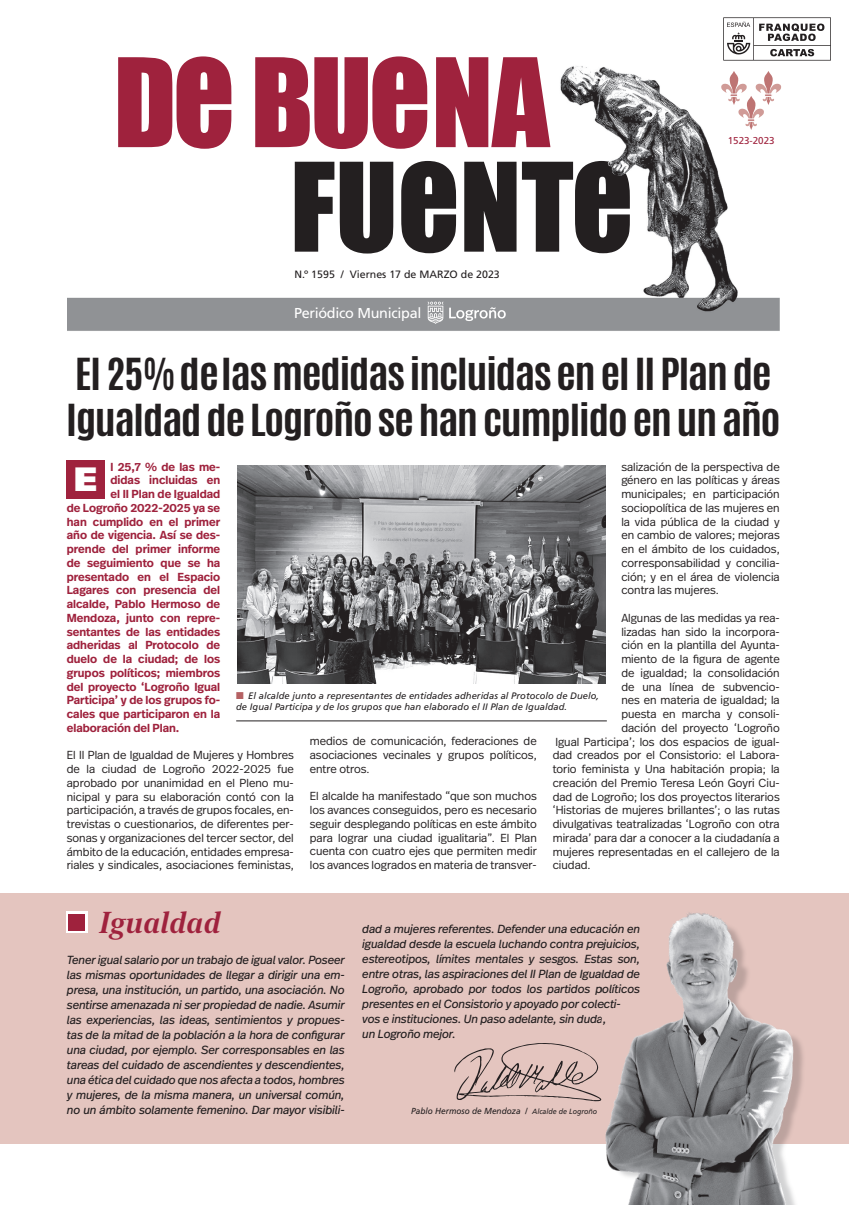
<style>
.page{position:relative;width:849px;height:1205px;background:#fff}
.page>*{position:absolute;margin:0;border:0;box-sizing:border-box;transform-origin:0 0}
.t1{font:700 36.88px/46.2px "Antonio";letter-spacing:-.04em;color:#231f20;scale:1.16 1}
.t2{font:900 33.75px "Frutiger LT Std";color:#fff}
.t3{font:italic 600 30px "New York Large";letter-spacing:.01em;color:#9f223d}
.t4{font:14.38px "Frutiger LT Std";letter-spacing:-.02em;color:#fff}
.t5{font:italic 11.75px/15px "Real Head Pro";letter-spacing:-.005em;color:#231f20;text-align:justify}
.t6{font:300 11.62px/13.8px "Real Head Pro";color:#231f20;text-align:justify}
.t7{font:600 11.62px "Real Head Pro";color:#9f223d}
.t8{font:10.62px "Frutiger LT Std";color:#231f20}
.t9{font:10px "Frutiger LT Std";color:#9f223d}
.t10{font:italic 9.38px/11.9px "Frutiger LT Std";letter-spacing:.005em;color:#231f20}
.t11{font:italic 8.75px "Frutiger LT Std";color:#231f20;scale:.95 1}
.s1{color:#b56163}
.s2{font-size:7.5px}
</style>
<div class="page">
<div style="left:0;top:893px;width:848px;height:251px;background:#e4c5bf"></div>
<img style="left:67px;top:66px;width:671px;height:265px">
<svg style="left:723px;top:17px;width:107px;height:44px"></svg>
<svg style="left:255px;top:56px;width:295px;height:93px"></svg>
<svg style="left:454px;top:1043px;width:126px;height:57px"></svg>
<img style="left:580px;top:912px;width:223px;height:293px">
<svg style="left:66px;top:912px;width:21px;height:21px"></svg>
<div style="left:69px;top:914px;width:16px;height:17px;background:#9f223d"></div>
<svg style="left:427px;top:302px;width:16px;height:22px"></svg>
<svg style="left:449px;top:307px;width:56px;height:14px"></svg>
<svg style="left:779px;top:297px;width:1px;height:34px"></svg>
<div style="left:67px;top:460px;width:38px;height:38px;background:#9f223d"></div>
<svg style="left:118px;top:56px;width:113px;height:93px"></svg>
<div style="left:120px;top:71px;width:20px;height:64px;background:#9f223d"></div>
<svg style="left:720px;top:71px;width:61px;height:59px"></svg>
<img style="left:237px;top:466px;width:368px;height:217px">
<hr style="left:236px;top:721px;width:370px;height:1px;background:#231f20">
<p class="t8" style="left:294px;top:268px;width:207px">N.º 1595 / Viernes 17 de MARZO de 2023</p>
<p class="t4" style="left:294px;top:304px;width:129px">Periódico Municipal</p>
<p class="t9" style="left:727px;top:135px;width:48px">1523-2023</p>
<h1 class="t1" style="left:66px;top:352px;width:617px">El 25 % de las medidas incluidas en el II Plan de<br>Igualdad de Logroño se han cumplido en un año</h1>
<p class="t6" style="left:621px;top:459px;width:160px">salización de la perspectiva de género en las políticas y áreas municipales; en participación sociopolítica de las mujeres en la vida pública de la ciudad y en cambio de valores; mejoras en el ámbito de los cuidados, corresponsabilidad y concilia&shy;ción; y en el área de violencia contra las mujeres.</p>
<p class="t6" style="left:621px;top:611px;width:160px">Algunas de las medidas ya rea-</p>
<p class="t6" style="left:621px;top:624px;width:160px">lizadas han sido la incorpora-</p>
<p class="t6" style="left:621px;top:638px;width:160px">ción en la plantilla del Ayunta-</p>
<p class="t6" style="left:621px;top:652px;width:160px">miento de la figura de agente</p>
<p class="t6" style="left:621px;top:666px;width:160px">de igualdad; la consolidación</p>
<p class="t6" style="left:621px;top:679px;width:160px">de una línea de subvencio-</p>
<p class="t6" style="left:621px;top:693px;width:160px">nes en materia de igualdad; la</p>
<p class="t6" style="left:621px;top:707px;width:160px">puesta en marcha y consoli-</p>
<p class="t6" style="left:621px;top:721px;width:160px">dación del proyecto ‘Logroño</p>
<p class="t6" style="left:555px;top:734px;width:226px">Igual Participa’; los dos espacios de igual-</p>
<p class="t6" style="left:552px;top:748px;width:228px">dad creados por el Consistorio: el Labora-</p>
<p class="t6" style="left:552px;top:762px;width:228px">torio feminista y Una habitación propia; la</p>
<p class="t6" style="left:552px;top:776px;width:228px">creación del Premio Teresa León Goyri Ciu-</p>
<p class="t6" style="left:552px;top:789px;width:228px">dad de Logroño; los dos proyectos literarios</p>
<p class="t6" style="left:552px;top:803px;width:228px">‘Historias de mujeres brillantes’; o las rutas</p>
<p class="t6" style="left:552px;top:817px;width:228px">divulgativas teatralizadas ‘Logroño con otra</p>
<p class="t6" style="left:552px;top:831px;width:228px">mirada’ para dar a conocer a la ciudadanía a</p>
<p class="t6" style="left:552px;top:844px;width:228px">mujeres representadas en el callejero de la</p>
<p class="t6" style="left:552px;top:858px;width:39px">ciudad.</p>
<p class="t7" style="left:110px;top:458px;width:111px">l 25,7 % de las me-</p>
<p class="t7" style="left:110px;top:472px;width:111px">didas incluidas en</p>
<p class="t7" style="left:110px;top:486px;width:111px">el II Plan de Igualdad</p>
<p class="t7" style="left:67px;top:499px;width:155px">de Logroño 2022-2025 ya se</p>
<p class="t7" style="left:67px;top:513px;width:155px">han cumplido en el primer</p>
<p class="t7" style="left:67px;top:527px;width:155px">año de vigencia. Así se des-</p>
<p class="t7" style="left:67px;top:541px;width:155px">prende del primer informe</p>
<p class="t7" style="left:67px;top:554px;width:155px">de seguimiento que se ha</p>
<p class="t7" style="left:67px;top:568px;width:155px">presentado en el Espacio</p>
<p class="t7" style="left:67px;top:582px;width:155px">Lagares con presencia del</p>
<p class="t7" style="left:67px;top:596px;width:155px">alcalde, Pablo Hermoso de</p>
<p class="t7" style="left:67px;top:609px;width:155px">Mendoza, junto con repre-</p>
<p class="t7" style="left:67px;top:623px;width:155px">sentantes de las entidades</p>
<p class="t7" style="left:67px;top:637px;width:155px">adheridas al Protocolo de</p>
<p class="t7" style="left:67px;top:651px;width:155px">duelo de la ciudad; de los</p>
<p class="t7" style="left:67px;top:664px;width:155px">grupos políticos; miembros</p>
<p class="t7" style="left:67px;top:678px;width:155px">del proyecto ‘Logroño Igual</p>
<p class="t7" style="left:67px;top:692px;width:155px">Participa’ y de los grupos fo-</p>
<p class="t7" style="left:67px;top:706px;width:155px">cales que participaron en la</p>
<p class="t7" style="left:67px;top:719px;width:114px">elaboración del Plan.</p>
<p class="t6" style="left:67px;top:748px;width:228px">El II Plan de Igualdad de Mujeres y Hombres de la ciudad de Logroño 2022-2025 fue aprobado por unanimidad en el Pleno mu&shy;nicipal y para su elaboración contó con la participación, a través de grupos focales, en&shy;trevistas o cuestionarios, de diferentes per&shy;sonas y organizaciones del tercer sector, del ámbito de la educación, entidades empresa&shy;riales y sindicales, asociaciones feministas,</p>
<h2 class="t2" style="left:74px;top:458px;width:25px">E</h2>
<p class="t10" style="left:236px;top:689px;width:364px"><span class="s1">■</span> El alcalde junto a representantes de entidades adheridas al Protocolo de Duelo, de Igual Participa y de los grupos que han elaborado el II Plan de Igualdad.</p>
<p class="t6" style="left:310px;top:734px;width:228px">medios de comunicación, federaciones de asociaciones vecinales y grupos políticos, entre otros.</p>
<p class="t6" style="left:310px;top:789px;width:228px">El alcalde ha manifestado “que son muchos los avances conseguidos, pero es necesario seguir desplegando políticas en este ámbito para lograr una ciudad igualitaria”. El Plan cuenta con cuatro ejes que permiten medir los avances logrados en materia de transver-</p>
<h3 class="t3" style="left:98px;top:902px;width:122px">Igualdad</h3>
<p class="t5" style="left:67px;top:952px;width:279px">Tener igual salario por un trabajo de igual valor. Poseer las mismas oportunidades de llegar a dirigir una em&shy;presa, una institución, un partido, una asociación. No sentirse amenazada ni ser propiedad de nadie. Asumir las experiencias, las ideas, sentimientos y propues&shy;tas de la mitad de la población a la hora de configurar una ciudad, por ejemplo. Ser corresponsables en las tareas del cuidado de ascendientes y descendientes, una ética del cuidado que nos afecta a todos, hombres y mujeres, de la misma manera, un universal común, no un ámbito solamente femenino. Dar mayor visibili-</p>
<p class="t5" style="left:362px;top:921px;width:279px;text-align:left">dad a mujeres referentes. Defender una educación en igualdad desde la escuela luchando contra prejuicios, estereotipos, límites mentales y sesgos. Estas son, entre otras, las aspiraciones del II Plan de Igualdad de Logroño, aprobado por todos los partidos políticos presentes en el Consistorio y apoyado por colecti&shy;vos e instituciones. Un paso adelante, sin duda,<br>un Logroño mejor.</p>
<p class="t11" style="left:411px;top:1105px;width:197px">Pablo Hermoso de Mendoza / <span class="s2">Alcalde de Logroño</span></p>
</div>
